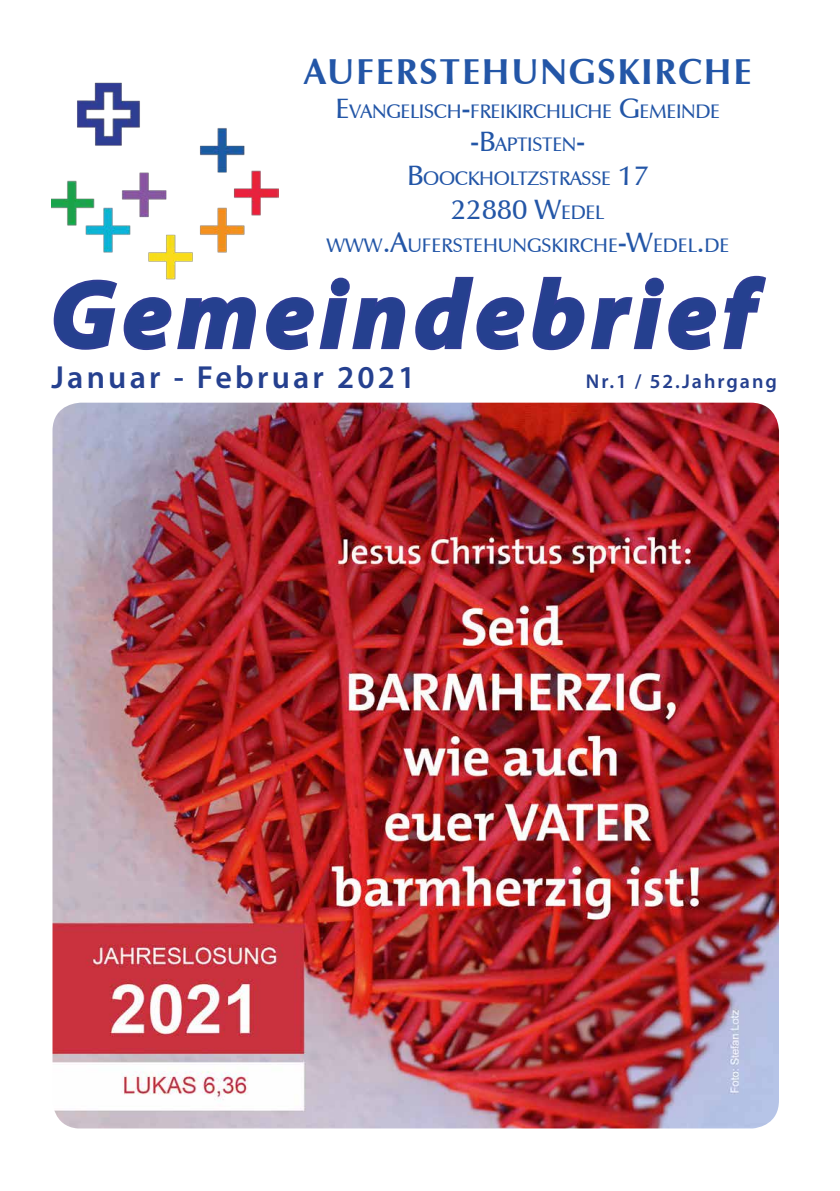
<style>
.page{position:relative;width:840px;height:1191px;background:#fff}
.page>*{position:absolute;margin:0;border:0;box-sizing:border-box;transform-origin:0 0}
.t1{font:italic 700 96px "Myriad Pro";letter-spacing:.075em;color:#25408f}
.t2{font:700 36px "Zapf Humanist 601 BT";letter-spacing:.05em;color:#2356a7}
.t3{font:600 32px "Myriad Pro";letter-spacing:.1em;color:#25408f}
.t4{font:600 28px "Zapf Humanist 601 BT";letter-spacing:-.01em;color:#2356a7}
.t5{font:600 20px "Myriad Pro";letter-spacing:.1em;color:#25408f}
.t6{font:600 19.6px/33.6px "Zapf Humanist 601 BT";letter-spacing:-.015em;color:#2356a7;text-align:center}
.s1{font-size:28px}
.s2{font-size:19.6px}
</style>
<div class="page">
<svg style="left:53px;top:284px;width:203px;height:66px"></svg>
<svg style="left:266px;top:277px;width:140px;height:73px"></svg>
<svg style="left:415px;top:275px;width:351px;height:76px"></svg>
<img style="left:52px;top:403px;width:726px;height:725px">
<img style="left:51px;top:82px;width:227px;height:202px">
<h2 class="t2" style="left:304px;top:49px;width:448px">AUFERSTEHUNGSKIRCHE</h2>
<p class="t6" style="left:335px;top:94px;width:383px"><span class="s1">E</span>VANGELISCH<span class="s1">-</span>FREIKIRCHLICHE <span class="s1">G</span>EMEINDE <span class="s1">-B</span>APTISTEN<span class="s1">-<br>B</span>OOCKHOLTZSTRASSE <span class="s1">17</span></p>
<h3 class="t4" style="left:451px;top:191px;width:154px">22880 W<span class="s2">EDEL</span></h3>
<p class="t6" style="left:326px;top:228px;width:20px">WWW</p>
<p class="t6" style="left:382px;top:228px;width:345px"><span class="s1">.A</span>UFERSTEHUNGSKIRCHE<span class="s1">-W</span>EDEL<span class="s1">.</span>DE</p>
<h1 class="t1" style="left:51px;top:252px;width:704px">Gemeindebrief</h1>
<h3 class="t3" style="left:52px;top:357px;width:365px">Januar - Februar 2021</h3>
<p class="t5" style="left:585px;top:369px;width:193px">Nr.1 / 52.Jahrgang</p>
</div>
